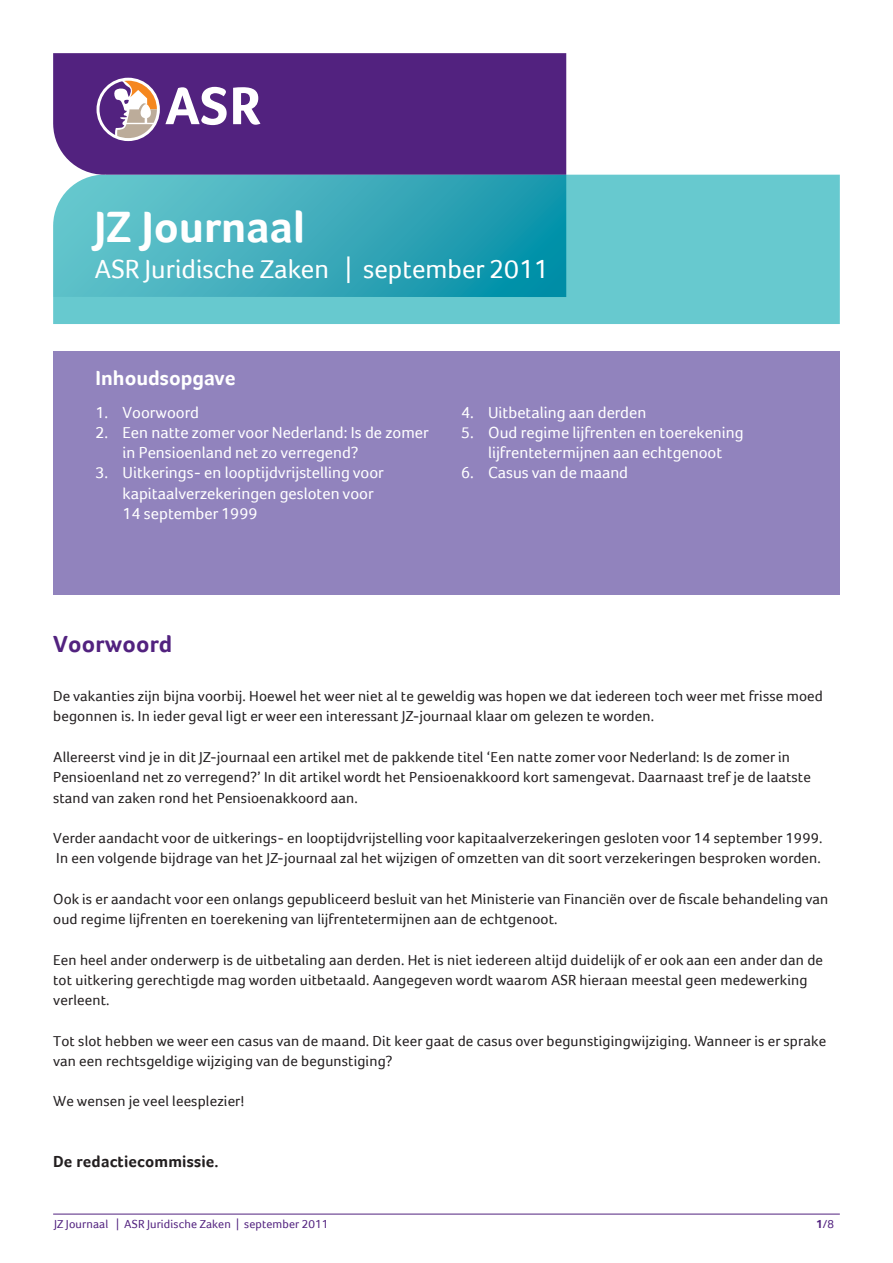
<style>
.page{position:relative;width:893px;height:1263px;background:#fff}
.page>*{position:absolute;margin:0;border:0;box-sizing:border-box;transform-origin:0 0}
.t1{font:700 45px "Foco";color:#fff}
.t2{font:27px "Foco";color:#fff}
.t3{font:700 24px "Foco";letter-spacing:.01em;color:#52227f}
.t4{font:700 21px "Foco";color:#fff}
.t5{font:16.5px/20.2px "Foco";color:#fff}
.t6{font:700 16.5px "Foco";letter-spacing:.01em;color:#231f20}
.t7{font:15px/20.2px "Foco";letter-spacing:.01em;color:#231f20}
.t8{font:12px "Foco";letter-spacing:.01em;color:#52227f}
.s1{font-weight:700}
</style>
<div class="page">
<hr style="left:53px;top:1214px;width:787px;height:1px;background:#52227f">
<div style="left:53px;top:175px;width:787px;height:149px;background:#67c9cf"></div>
<div style="left:53px;top:53px;width:513px;height:122px;background:#52227f"></div>
<svg style="left:53px;top:175px;width:513px;height:122px;background:#3dacbb"></svg>
<div style="left:53px;top:351px;width:787px;height:243px;background:#9183bd"></div>
<svg style="left:97px;top:78px;width:63px;height:63px"></svg>
<svg style="left:233px;top:87px;width:27px;height:38px"></svg>
<svg style="left:165px;top:87px;width:62px;height:38px"></svg>
<svg style="left:99px;top:81px;width:58px;height:57px"></svg>
<h1 class="t1" style="left:94px;top:200px;width:212px">JZ Journaal</h1>
<h2 class="t2" style="left:94px;top:253px;width:456px">ASR Juridische Zaken | september 2011</h2>
<h3 class="t4" style="left:96px;top:366px;width:141px">Inhoudsopgave</h3>
<p class="t5" style="left:96px;top:402px;width:105px">1. Voorwoord</p>
<p class="t5" style="left:123px;top:422px;width:308px;text-indent:-27px">2. Een natte zomer voor Nederland: Is de zomer in Pensioenland net zo verregend?</p>
<p class="t5" style="left:123px;top:463px;width:263px;text-indent:-27px">3. Uitkerings- en looptijdvrijstelling voor kapitaalverzekeringen gesloten voor<br>14 september 1999</p>
<p class="t5" style="left:461px;top:402px;width:187px">4. Uitbetaling aan derden</p>
<p class="t5" style="left:461px;top:422px;width:284px;text-align:center">5. Oud regime lijfrenten en toerekening lijfrentetermijnen aan echtgenoot</p>
<p class="t5" style="left:461px;top:463px;width:169px">6. Casus van de maand</p>
<h3 class="t3" style="left:53px;top:629px;width:121px">Voorwoord</h3>
<p class="t7" style="left:53px;top:686px;width:771px">De vakanties zijn bijna voorbij. Hoewel het weer niet al te geweldig was hopen we dat iedereen toch weer met frisse moed begonnen is. In ieder geval ligt er weer een interessant JZ-journaal klaar om gelezen te worden.</p>
<p class="t7" style="left:53px;top:747px;width:759px">Allereerst vind je in dit JZ-journaal een artikel met de pakkende titel ‘Een natte zomer voor Nederland: Is de zomer in<br>Pensioenland net zo verregend?’ In dit artikel wordt het Pensioenakkoord kort samengevat. Daarnaast tref je de laatste stand van zaken rond het Pensioenakkoord aan.</p>
<p class="t7" style="left:53px;top:828px;width:771px">Verder aandacht voor de uitkerings- en looptijdvrijstelling voor kapitaalverzekeringen gesloten voor 14 september 1999.<br>In een volgende bijdrage van het JZ-journaal zal het wijzigen of omzetten van dit soort verzekeringen besproken worden.</p>
<p class="t7" style="left:53px;top:888px;width:777px">Ook is er aandacht voor een onlangs gepubliceerd besluit van het Ministerie van Financiën over de fiscale behandeling van oud regime lijfrenten en toerekening van lijfrentetermijnen aan de echtgenoot.</p>
<p class="t7" style="left:53px;top:949px;width:771px">Een heel ander onderwerp is de uitbetaling aan derden. Het is niet iedereen altijd duidelijk of er ook aan een ander dan de tot uitkering gerechtigde mag worden uitbetaald. Aangegeven wordt waarom ASR hieraan meestal geen medewerking verleent.</p>
<p class="t7" style="left:53px;top:1030px;width:774px">Tot slot hebben we weer een casus van de maand. Dit keer gaat de casus over begunstigingwijziging. Wanneer is er sprake van een rechtsgeldige wijziging van de begunstiging?</p>
<p class="t7" style="left:53px;top:1091px;width:192px">We wensen je veel leesplezier!</p>
<p class="t6" style="left:53px;top:1152px;width:167px">De redactiecommissie.</p>
<p class="t8" style="left:54px;top:1217px;width:276px">JZ Journaal | ASR Juridische Zaken | september 2011</p>
<p class="t8" style="left:816px;top:1217px;width:19px"><span class="s1">1</span>/8</p>
</div>
